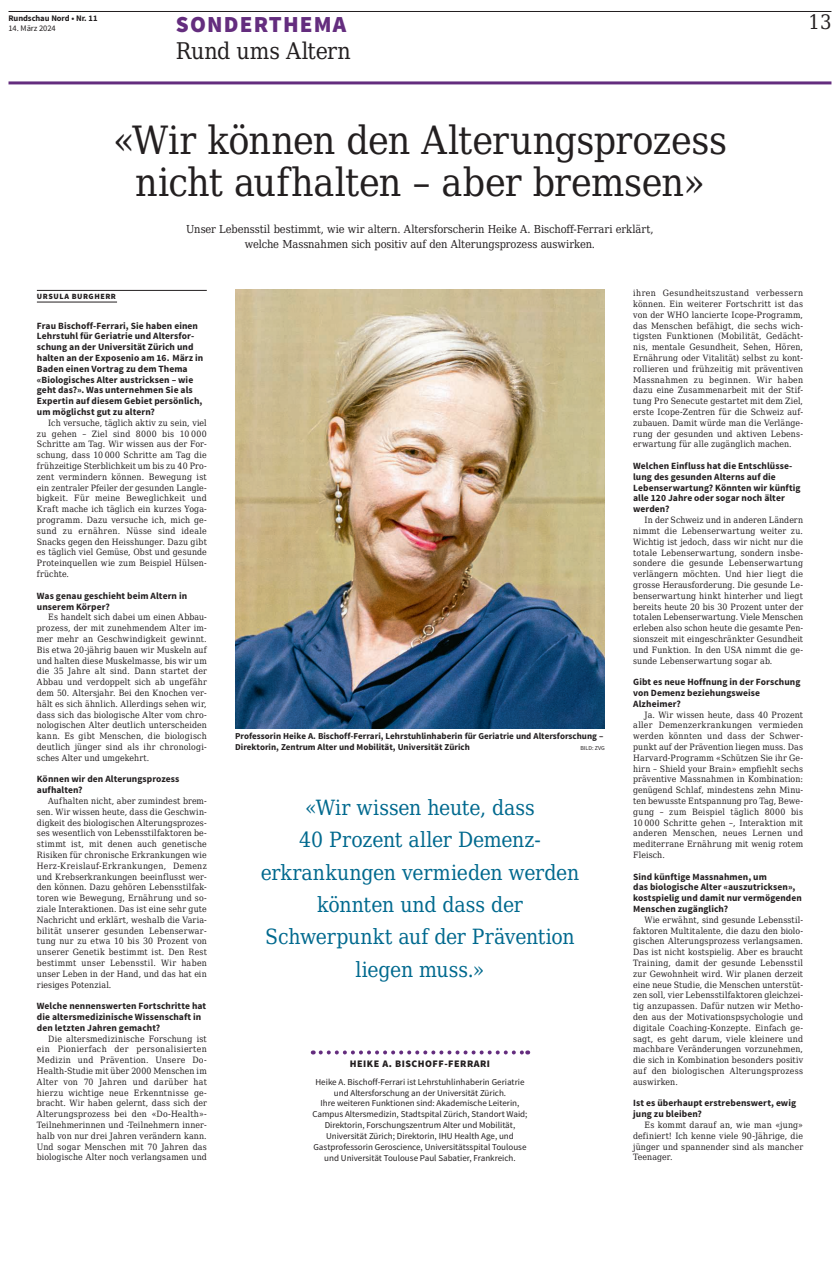
<style>
.page{position:relative;width:840px;height:1276px;background:#fff}
.page>*{position:absolute;margin:0;border:0;box-sizing:border-box;transform-origin:0 0}
.t1{font:39px/42px "DejaVu Serif Condensed";letter-spacing:-.01em;color:#231f20;text-align:center}
.t2{font:23px "DejaVu Serif Condensed";letter-spacing:-.005em;color:#231f20}
.t3{font:900 23px "Source Sans Pro";letter-spacing:.05em;color:#642d7e}
.t4{font:21px/32.4px "DejaVu Serif Condensed";letter-spacing:-.01em;color:#00698e;text-align:center}
.t5{font:20px "DejaVu Serif Condensed";color:#231f20}
.t6{font:11px/15px "DejaVu Serif Condensed";letter-spacing:-.01em;color:#231f20;text-align:center}
.t7{font:900 10px "Source Sans Pro";letter-spacing:.05em;color:#231f20}
.t8{font:700 9.5px/10.8px "Source Sans Pro";letter-spacing:.01em;color:#231f20}
.t9{font:9px/10.8px "Source Sans Pro";color:#231f20;text-align:center}
.t10{font:700 9px/10.8px "Source Sans Pro";color:#231f20}
.t11{font:8.7px/10.8px "DejaVu Serif Condensed";letter-spacing:.015em;color:#231f20;text-align:justify}
.t12{font:700 8.5px "Source Sans Pro";letter-spacing:-.01em;color:#231f20}
.t13{font:8.5px "Source Sans Pro";letter-spacing:-.01em;color:#231f20}
.t14{font:900 8px "Source Sans Pro";letter-spacing:.07em;color:#231f20}
.t15{font:6px "Source Sans Pro";color:#231f20}
</style>
<div class="page">
<hr style="left:9px;top:11px;width:822px;height:1px;background:#231f20">
<hr style="left:37px;top:290px;width:170px;height:1px;background:#231f20">
<hr style="left:37px;top:302px;width:80px;height:1px;background:#231f20">
<img style="left:235px;top:290px;width:369px;height:438px">
<svg style="left:320px;top:1050px;width:208px;height:4px"></svg>
<hr style="left:9px;top:81px;width:822px;height:3px;background:#642d7e">
<p class="t12" style="left:9px;top:12px;width:86px">Rundschau Süd • Nr. 11</p>
<p class="t13" style="left:9px;top:22px;width:49px">14. März 2024</p>
<p class="t12" style="left:51px;top:12px;width:48px">Nord • Nr. 1</p>
<h2 class="t3" style="left:176px;top:9px;width:172px">SONDERTHEMA</h2>
<h2 class="t2" style="left:176px;top:33px;width:176px">Rund ums Altern</h2>
<h1 class="t1" style="left:113px;top:118px;width:615px">«Wir können den Alterungsprozess nicht aufhalten – aber bremsen»</h1>
<p class="t6" style="left:186px;top:221px;width:468px">Unser Lebensstil bestimmt, wie wir altern. Altersforscherin Heike A. Bischoff-Ferrari erklärt, welche Massnahmen sich positiv auf den Alterungsprozess auswirken.</p>
<h3 class="t5" style="left:808px;top:7px;width:24px">91</h3>
<h3 class="t5" style="left:808px;top:7px;width:24px">13</h3>
<p class="t14" style="left:37px;top:291px;width:81px">URSULA BURGHERR</p>
<p class="t8" style="left:37px;top:320px;width:168px">Frau Bischoff-Ferrari, Sie haben einen Lehrstuhl für Geriatrie und Altersfor&shy;schung an der Universität Zürich und halten an der Exposenio am 16. März in Baden einen Vortrag zu dem Thema «Biologisches Alter austricksen – wie geht das?». Was unternehmen Sie als Expertin auf diesem Gebiet persönlich, um möglichst gut zu altern?</p>
<p class="t11" style="left:37px;top:417px;width:171px;text-indent:11px">Ich versuche, täglich aktiv zu sein, viel zu gehen – Ziel sind 8000 bis 10 000<br>Schritte am Tag. Wir wissen aus der For&shy;schung, dass 10 000 Schritte am Tag die frühzeitige Sterblichkeit um bis zu 40 Pro&shy;zent vermindern können. Bewegung ist ein zentraler Pfeiler der gesunden Langle&shy;bigkeit. Für meine Beweglichkeit und Kraft mache ich täglich ein kurzes Yoga&shy;programm. Dazu versuche ich, mich ge&shy;sund zu ernähren. Nüsse sind ideale Snacks gegen den Heisshunger. Dazu gibt es täglich viel Gemüse, Obst und gesunde Proteinquellen wie zum Beispiel Hülsen&shy;früchte.</p>
<p class="t8" style="left:37px;top:590px;width:152px">Was genau geschieht beim Altern in unserem Körper?</p>
<p class="t11" style="left:37px;top:611px;width:171px;text-indent:11px">Es handelt sich dabei um einen Abbau&shy;prozess, der mit zunehmendem Alter im&shy;mer mehr an Geschwindigkeit gewinnt.<br>Bis etwa 20-jährig bauen wir Muskeln auf und halten diese Muskelmasse, bis wir um die 35 Jahre alt sind. Dann startet der Abbau und verdoppelt sich ab ungefähr dem 50. Altersjahr. Bei den Knochen ver&shy;hält es sich ähnlich. Allerdings sehen wir, dass sich das biologische Alter vom chro&shy;nologischen Alter deutlich unterscheiden kann. Es gibt Menschen, die biologisch deutlich jünger sind als ihr chronologi&shy;sches Alter und umgekehrt.</p>
<p class="t8" style="left:37px;top:774px;width:144px">Können wir den Alterungsprozess aufhalten?</p>
<p class="t11" style="left:37px;top:795px;width:171px;text-indent:11px">Aufhalten nicht, aber zumindest brem&shy;sen. Wir wissen heute, dass die Geschwin&shy;digkeit des biologischen Alterungsprozes&shy;ses wesentlich von Lebensstilfaktoren be&shy;stimmt ist, mit denen auch genetische Risiken für chronische Erkrankungen wie Herz-Kreislauf-Erkrankungen, Demenz und Krebserkrankungen beeinflusst wer&shy;den können. Dazu gehören Lebensstilfak&shy;toren wie Bewegung, Ernährung und so&shy;ziale Interaktionen. Das ist eine sehr gute Nachricht und erklärt, weshalb die Varia&shy;bilität unserer gesunden Lebenserwar&shy;tung nur zu etwa 10 bis 30 Prozent von unserer Genetik bestimmt ist. Den Rest bestimmt unser Lebensstil. Wir haben unser Leben in der Hand, und das hat ein riesiges Potenzial.</p>
<p class="t8" style="left:37px;top:1001px;width:171px">Welche nennenswerten Fortschritte hat die altersmedizinische Wissenschaft in den letzten Jahren gemacht?</p>
<p class="t11" style="left:37px;top:1033px;width:171px;text-indent:11px">Die altersmedizinische Forschung ist ein Pionierfach der personalisierten Medizin und Prävention. Unsere Do-Health-Studie mit über 2000 Menschen im Alter von 70 Jahren und darüber hat hierzu wichtige neue Erkenntnisse ge&shy;bracht. Wir haben gelernt, dass sich der Alterungsprozess bei den «Do-Health»- Teilnehmerinnen und -Teilnehmern inner&shy;halb von nur drei Jahren verändern kann.<br>Und sogar Menschen mit 70 Jahren das biologische Alter noch verlangsamen und</p>
<p class="t10" style="left:235px;top:731px;width:369px">Professorin Heike A. Bischoff-Ferrari, Lehrstuhlinhaberin für Geriatrie und Altersforschung –<br>Direktorin, Zentrum Alter und Mobilität, Universität Zürich</p>
<p class="t15" style="left:580px;top:744px;width:26px">BILD: ZVG</p>
<h3 class="t4" style="left:260px;top:790px;width:320px">«Wir wissen heute, dass<br>40 Prozent aller Demenz&shy;erkrankungen vermieden werden könnten und dass der<br>Schwerpunkt auf der Prävention liegen muss.»</h3>
<p class="t7" style="left:350px;top:1057px;width:141px">HEIKE A. BISCHOFF-FERRARI</p>
<p class="t9" style="left:312px;top:1076px;width:216px">Heike A. Bischoff-Ferrari ist Lehrstuhlinhaberin Geriatrie und Altersforschung an der Universität Zürich.<br>Ihre weiteren Funktionen sind: Akademische Leiterin, Campus Altersmedizin, Stadtspital Zürich, Standort Waid; Direktorin, Forschungszentrum Alter und Mobilität, Universität Zürich; Direktorin, IHU Health Age, und Gastprofessorin Geroscience, Universitätsspital Toulouse und Universität Toulouse Paul Sabatier, Frankreich.</p>
<p class="t11" style="left:632px;top:287px;width:171px">ihren Gesundheitszustand verbessern können. Ein weiterer Fortschritt ist das von der WHO lancierte Icope-Programm, das Menschen befähigt, die sechs wich&shy;tigsten Funktionen (Mobilität, Gedächt&shy;nis, mentale Gesundheit, Sehen, Hören, Ernährung oder Vitalität) selbst zu kont&shy;rollieren und frühzeitig mit präventiven Massnahmen zu beginnen. Wir haben dazu eine Zusammenarbeit mit der Stif&shy;tung Pro Senecute gestartet mit dem Ziel, erste Icope-Zentren für die Schweiz auf&shy;zubauen. Damit würde man die Verlänge&shy;rung der gesunden und aktiven Lebens&shy;erwartung für alle zugänglich machen.</p>
<p class="t8" style="left:632px;top:461px;width:169px">Welchen Einfluss hat die Entschlüsse&shy;lung des gesunden Alterns auf die<br>Lebenserwartung? Könnten wir künftig alle 120 Jahre oder sogar noch älter werden?</p>
<p class="t11" style="left:632px;top:514px;width:171px;text-indent:11px">In der Schweiz und in anderen Ländern nimmt die Lebenserwartung weiter zu.<br>Wichtig ist jedoch, dass wir nicht nur die totale Lebenserwartung, sondern insbe&shy;sondere die gesunde Lebenserwartung verlängern möchten. Und hier liegt die grosse Herausforderung. Die gesunde Le&shy;benserwartung hinkt hinterher und liegt bereits heute 20 bis 30 Prozent unter der totalen Lebenserwartung. Viele Menschen erleben also schon heute die gesamte Pen&shy;sionszeit mit eingeschränkter Gesundheit und Funktion. In den USA nimmt die ge&shy;sunde Lebenserwartung sogar ab.</p>
<p class="t8" style="left:632px;top:677px;width:169px">Gibt es neue Hoffnung in der Forschung von Demenz beziehungsweise<br>Alzheimer?</p>
<p class="t11" style="left:632px;top:709px;width:171px;text-indent:11px">Ja. Wir wissen heute, dass 40 Prozent aller Demenzerkrankungen vermieden werden könnten und dass der Schwer&shy;punkt auf der Prävention liegen muss. Das Harvard-Programm «Schützen Sie ihr Ge&shy;hirn – Shield your Brain» empfiehlt sechs präventive Massnahmen in Kombination: genügend Schlaf, mindestens zehn Minu&shy;ten bewusste Entspannung pro Tag, Bewe&shy;gung – zum Beispiel täglich 8000 bis 10 000 Schritte gehen –, Interaktion mit anderen Menschen, neues Lernen und mediterrane Ernährung mit wenig rotem Fleisch.</p>
<p class="t8" style="left:632px;top:871px;width:170px">Sind künftige Massnahmen, um<br>das biologische Alter «auszutricksen», kostspielig und damit nur vermögenden Menschen zugänglich?</p>
<p class="t11" style="left:632px;top:914px;width:171px;text-indent:11px">Wie erwähnt, sind gesunde Lebensstil&shy;faktoren Multitalente, die dazu den biolo&shy;gischen Alterungsprozess verlangsamen.<br>Das ist nicht kostspielig. Aber es braucht Training, damit der gesunde Lebensstil zur Gewohnheit wird. Wir planen derzeit eine neue Studie, die Menschen unterstüt&shy;zen soll, vier Lebensstilfaktoren gleichzei&shy;tig anzupassen. Dafür nutzen wir Metho&shy;den aus der Motivationspsychologie und digitale Coaching-Konzepte. Einfach ge&shy;sagt, es geht darum, viele kleinere und machbare Veränderungen vorzunehmen, die sich in Kombination besonders positiv auf den biologischen Alterungsprozess auswirken.</p>
<p class="t8" style="left:632px;top:1098px;width:164px">Ist es überhaupt erstrebenswert, ewig jung zu bleiben?</p>
<p class="t11" style="left:632px;top:1119px;width:171px;text-indent:11px">Es kommt darauf an, wie man «jung» definiert! Ich kenne viele 90-Jährige, die jünger und spannender sind als mancher Teenager.</p>
</div>
